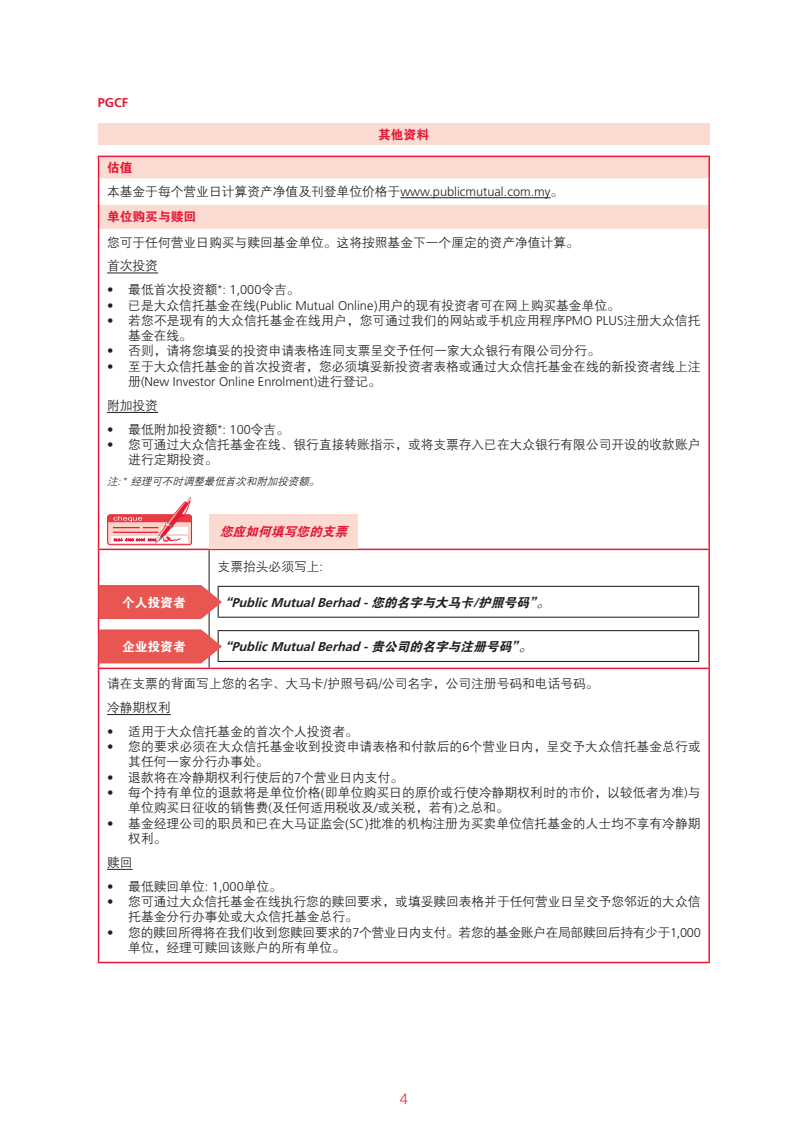
<style>
.page{position:relative;width:808px;height:1136px;background:#fff}
.page>*{position:absolute;margin:0;border:0;box-sizing:border-box;transform-origin:0 0}
.t1{font:300 15px "Helvetica Neue";color:#e51836}
.t2{font:12.75px/15.3px "FZZDXJW GB1 0";color:#231f20}
.t3{font:italic 700 12.75px "Frutiger";color:#231f20}
.t4{font:12.75px/15.3px "FZZDXJW GB1 0";letter-spacing:-.025em;color:#231f20}
.t5{font:300 12.75px "Frutiger";color:#231f20}
.t6{font:12.75px "FZDHTJW GB1 0";color:#e51836}
.t7{font:italic 12.75px "FZDHTJW GB1 0";color:#e51836}
.t8{font:12.75px "FZDHTJW GB1 0";color:#fff}
.t9{font:700 12.75px "Frutiger";color:#e51836}
.t10{font:italic 10.5px "FZZDXJW GB1 0";color:#231f20}
.s1{font-family:"Frutiger";font-weight:300}
.s2{font-family:"FZZDXJW GB1 0";font-weight:400}
.s3{font-style:normal}
.s4{font-family:"FZDHTJW GB1 0";font-weight:400}
</style>
<div class="page">
<div style="left:98px;top:123px;width:611px;height:22px;background:#fbdbd1"></div>
<svg style="left:99px;top:157px;width:609px;height:72px;fill:#fbdbd1"></svg>
<hr style="left:209px;top:550px;width:1px;height:117px;background:#231f20">
<hr style="left:98px;top:156px;width:111px;height:1px;background:#e51836">
<hr style="left:209px;top:156px;width:501px;height:1px;background:#e51836">
<hr style="left:708px;top:157px;width:2px;height:21px;background:#e51836">
<hr style="left:708px;top:178px;width:2px;height:27px;background:#e51836">
<svg style="left:98px;top:157px;width:1px;height:72px"></svg>
<hr style="left:708px;top:205px;width:2px;height:24px;background:#e51836">
<hr style="left:98px;top:229px;width:1px;height:269px;background:#e51836">
<hr style="left:708px;top:229px;width:2px;height:269px;background:#e51836">
<hr style="left:98px;top:498px;width:1px;height:50px;background:#e51836">
<hr style="left:708px;top:498px;width:2px;height:50px;background:#e51836">
<hr style="left:98px;top:669px;width:1px;height:292px;background:#e51836">
<hr style="left:98px;top:961px;width:111px;height:2px;background:#e51836">
<hr style="left:209px;top:961px;width:501px;height:2px;background:#e51836">
<hr style="left:708px;top:669px;width:2px;height:292px;background:#e51836">
<hr style="left:98px;top:550px;width:1px;height:117px;background:#e51836">
<hr style="left:98px;top:548px;width:111px;height:2px;background:#e51836">
<hr style="left:209px;top:548px;width:501px;height:2px;background:#e51836">
<hr style="left:708px;top:550px;width:2px;height:117px;background:#e51836">
<hr style="left:98px;top:667px;width:111px;height:2px;background:#e51836">
<hr style="left:209px;top:667px;width:501px;height:2px;background:#e51836">
<hr style="left:400px;top:197px;width:150px;height:1px;background:#231f20">
<hr style="left:107px;top:272px;width:51px;height:1px;background:#231f20">
<hr style="left:107px;top:412px;width:51px;height:1px;background:#231f20">
<div style="left:209px;top:514px;width:149px;height:34px;background:#fbdbd1"></div>
<hr style="left:218px;top:585px;width:481px;height:2px;background:#231f20">
<svg style="left:698px;top:587px;width:1px;height:29px"></svg>
<hr style="left:218px;top:616px;width:481px;height:1px;background:#231f20">
<hr style="left:218px;top:630px;width:481px;height:1px;background:#231f20">
<hr style="left:698px;top:631px;width:1px;height:30px;background:#231f20">
<hr style="left:218px;top:661px;width:481px;height:1px;background:#231f20">
<hr style="left:107px;top:714px;width:64px;height:1px;background:#231f20">
<svg style="left:107px;top:869px;width:26px;height:1px"></svg>
<div style="left:107px;top:514px;width:85px;height:31px;border:1px solid #e51836;border-radius:3px"></div>
<svg style="left:108px;top:497px;width:84px;height:46px"></svg>
<svg style="left:99px;top:585px;width:123px;height:34px;background:#e8615e"></svg>
<svg style="left:99px;top:629px;width:123px;height:34px;background:#e8635f"></svg>
<p class="t9" style="left:98px;top:95px;width:32px">PGCF</p>
<p class="t6" style="left:378px;top:127px;width:52px">其他资料</p>
<p class="t6" style="left:107px;top:160px;width:27px">估值</p>
<p class="t2" style="left:107px;top:185px;width:458px">本基金于每个营业日计算资产净值及刊登单位价格于<span class="s1">www.publicmutual.com.my</span>。</p>
<p class="t6" style="left:107px;top:209px;width:91px">单位购买与赎回</p>
<p class="t2" style="left:107px;top:230px;width:473px;line-height:23.9px">您可于任何营业日购买与赎回基金单位。这将按照基金下一个厘定的资产净值计算。首次投资</p>
<p class="t2" style="left:107px;top:282px;width:194px"><span class="s1">•</span> 最低首次投资额*: <span class="s1">1,000</span>令吉。</p>
<p class="t2" style="left:107px;top:298px;width:514px"><span class="s1">•</span> 已是大众信托基金在线(<span class="s1">Public Mutual Online</span>)用户的现有投资者可在网上购买基金单位。</p>
<p class="t2" style="left:128px;top:313px;width:574px;text-indent:-21px"><span class="s1">•</span> 若您不是现有的大众信托基金在线用户，您可通过我们的网站或手机应用程序<span class="s1">PMO PLUS</span>注册大众信托基金在线。</p>
<p class="t2" style="left:107px;top:344px;width:495px"><span class="s1">•</span> 否则，请将您填妥的投资申请表格连同支票呈交予任何一家大众银行有限公司分行。</p>
<p class="t2" style="left:107px;top:359px;width:595px"><span class="s1">•</span> 至于大众信托基金的首次投资者，您必须填妥新投资者表格或通过大众信托基金在线的新投资者线上注</p>
<p class="t5" style="left:128px;top:374px;width:254px"><span class="s2">册</span>(New Investor Online Enrolment)<span class="s2">进行登记。</span></p>
<p class="t2" style="left:107px;top:398px;width:52px">附加投资</p>
<p class="t2" style="left:107px;top:422px;width:184px"><span class="s1">•</span> 最低附加投资额*: <span class="s1">100</span>令吉。</p>
<p class="t2" style="left:128px;top:437px;width:574px;text-indent:-21px"><span class="s1">•</span> 您可通过大众信托基金在线、银行直接转账指示，或将支票存入已在大众银行有限公司开设的收款账户进行定期投资。</p>
<p class="t10" style="left:107px;top:476px;width:217px">注:<span class="s3">*</span> 经理可不时调整最低首次和附加投资额。</p>
<p class="t7" style="left:220px;top:524px;width:133px">您应如何填写您的支票</p>
<p class="t2" style="left:218px;top:559px;width:107px">支票抬头必须写上:</p>
<p class="t3" style="left:219px;top:594px;width:336px"><span class="s4">“</span>PublicMutualBerhad -<span class="s4">您的名字与大马卡</span>/<span class="s4">护照号码”。</span></p>
<p class="t3" style="left:219px;top:639px;width:318px"><span class="s4">“</span>PublicMutualBerhad -<span class="s4">贵公司的名字与注册号码”。</span></p>
<p class="t2" style="left:107px;top:672px;width:493px;line-height:23.9px">请在支票的背面写上您的名字、大马卡/护照号码/公司名字，公司注册号码和电话号码。冷静期权利</p>
<p class="t2" style="left:107px;top:724px;width:252px"><span class="s1">•</span> 适用于大众信托基金的首次个人投资者。</p>
<p class="t2" style="left:128px;top:739px;width:574px;text-indent:-21px"><span class="s1">•</span> 您的要求必须在大众信托基金收到投资申请表格和付款后的<span class="s1">6</span>个营业日内，呈交予大众信托基金总行或其任何一家分行办事处。</p>
<p class="t2" style="left:107px;top:770px;width:298px"><span class="s1">•</span> 退款将在冷静期权利行使后的<span class="s1">7</span>个营业日内支付。</p>
<p class="t2" style="left:128px;top:785px;width:574px;text-indent:-21px"><span class="s1">•</span> 每个持有单位的退款将是单位价格(即单位购买日的原价或行使冷静期权利时的市价，以较低者为准<span class="s1">)</span>与单位购买日征收的销售费<span class="s1">(</span>及任何适用税收及<span class="s1">/</span>或关税，若有<span class="s1">)</span>之总和。</p>
<p class="t2" style="left:128px;top:815px;width:574px;text-indent:-21px"><span class="s1">•</span> 基金经理公司的职员和已在大马证监会(<span class="s1">SC</span>)批准的机构注册为买卖单位信托基金的人士均不享有冷静期权利。</p>
<p class="t2" style="left:107px;top:855px;width:27px">赎回</p>
<p class="t2" style="left:107px;top:878px;width:176px"><span class="s1">•</span> 最低赎回单位: <span class="s1">1,000</span>单位。</p>
<p class="t2" style="left:128px;top:894px;width:574px;text-indent:-21px"><span class="s1">•</span> 您可通过大众信托基金在线执行您的赎回要求，或填妥赎回表格并于任何营业日呈交予您邻近的大众信托基金分行办事处或大众信托基金总行。</p>
<p class="t4" style="left:128px;top:924px;width:574px;text-indent:-21px"><span class="s1">•</span> 您的赎回所得将在我们收到您赎回要求的<span class="s1">7</span>个营业日内支付。若您的基金账户在局部赎回后持有少于<span class="s1">1,000</span>单位，经理可赎回该账户的所有单位。</p>
<p class="t8" style="left:122px;top:595px;width:65px">个人投资者</p>
<p class="t8" style="left:122px;top:639px;width:65px">企业投资者</p>
<p class="t1" style="left:400px;top:1086px;width:10px">4</p>
</div>
